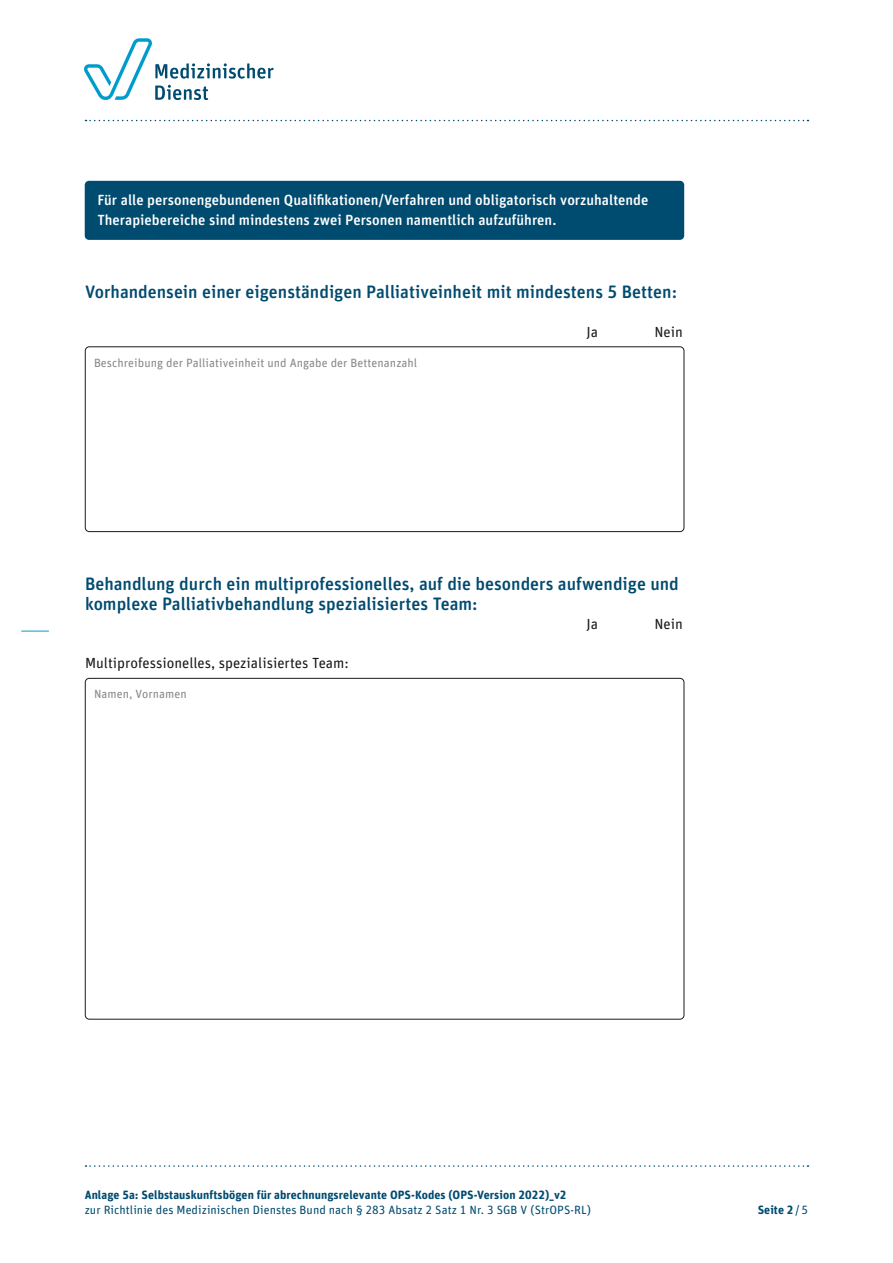
<style>
.page{position:relative;width:893px;height:1263px;background:#fff}
.page>*{position:absolute;margin:0;border:0;box-sizing:border-box;transform-origin:0 0}
.H3_Zwischenheadline{font:500 18px/19.5px "Unit Rounded Pro";color:#004b70}
.Unterzeilen{font:500 14.7px/19.5px "Unit Rounded Pro";color:#fff}
.Fließtext_ohne_Absta{font:14.7px "Unit Rounded Pro";color:#1a1a18}
.Strukturprüfungen_ja{font:14.7px "Unit Rounded Pro";color:#1a1a18}
.Paginierung{font:700 12px "Unit Rounded Pro";letter-spacing:.005em;color:#004b70}
.t1{font:12px "Unit Rounded Pro";letter-spacing:.005em;color:#004b70}
.Bescheibung_Textfeld{font:12px "Unit Rounded Pro";letter-spacing:.005em;color:#878786}
.s1{font-weight:400}
</style>
<div class="page">
<svg style="left:85px;top:1165px;width:723px;height:2px"></svg>
<svg style="left:85px;top:120px;width:723px;height:1px"></svg>
<svg style="left:21px;top:631px;width:28px;height:1px"></svg>
<svg style="left:84px;top:38px;width:190px;height:62px"></svg>
<div style="left:85px;top:347px;width:599px;height:185px;border:1px solid #1a1a18;border-radius:4px"></div>
<div style="left:85px;top:181px;width:599px;height:59px;background:#004b70;border-radius:4px"></div>
<p class="Unterzeilen" style="left:97px;top:190px;width:552px">Für alle personengebundenen Qualifikationen/Verfahren und obligatorisch vorzuhaltende<br>Therapiebereiche sind mindestens zwei Personen namentlich aufzuführen.</p>
<h3 class="H3_Zwischenheadline" style="left:85px;top:281px;width:594px">Vorhandensein einer eigenständigen Palliativeinheit mit mindestens 5 Betten:</h3>
<p class="Strukturprüfungen_ja" style="left:586px;top:322px;width:13px">Ja</p>
<p class="Strukturprüfungen_ja" style="left:654px;top:322px;width:30px">Nein</p>
<p class="Bescheibung_Textfeld" style="left:94px;top:354px;width:325px">Beschreibung der Palliativeinheit und Angabe der Bettenanzahl</p>
<h3 class="H3_Zwischenheadline" style="left:85px;top:573px;width:595px">Behandlung durch ein multiprofessionelles, auf die besonders aufwendige und komplexe Palliativbehandlung spezialisiertes Team:</h3>
<p class="Strukturprüfungen_ja" style="left:586px;top:614px;width:13px">Ja</p>
<p class="Strukturprüfungen_ja" style="left:654px;top:614px;width:30px">Nein</p>
<p class="Fließtext_ohne_Absta" style="left:85px;top:653px;width:265px">Multiprofessionelles, spezialisiertes Team:</p>
<p class="Bescheibung_Textfeld" style="left:94px;top:686px;width:94px">Namen, Vornamen</p>
<p class="Paginierung" style="left:85px;top:1186px;width:483px">Anlage 5a: Selbstauskunftsbögen für abrechnungsrelevante OPS-Kodes (OPS-Version 2022)_v2</p>
<p class="t1" style="left:85px;top:1202px;width:508px">zur Richtlinie des Medizinischen Dienstes Bund nach § 283 Absatz 2 Satz 1 Nr. 3 SGB V (StrOPS-RL)</p>
<p class="Paginierung" style="left:758px;top:1201px;width:52px">Seite 2<span class="s1">/5</span></p>
</div>
